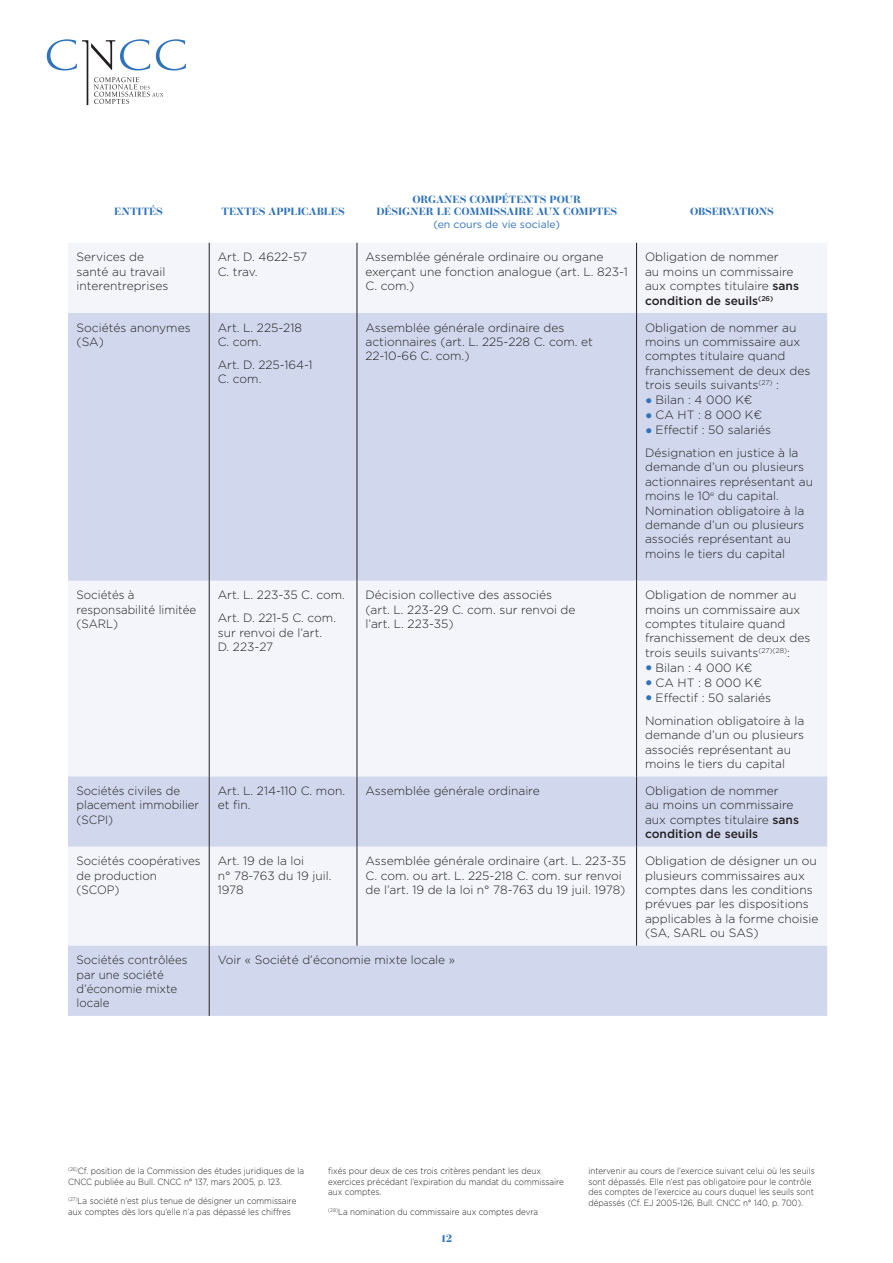
<style>
.page{position:relative;width:893px;height:1263px;background:#fff}
.page>*{position:absolute;margin:0;border:0;box-sizing:border-box;transform-origin:0 0}
.t1{font:300 12px/14.4px "Gotham HTF";color:#231f20}
.t2{font:300 12px/14.4px "Gotham HTF";color:#231f20;scale:.96 1}
.t3{font:700 10.5px/12.6px "Operetta 12";color:#3073ba;text-align:center}
.t4{font:10.5px "Gotham";color:#3073ba}
.t5{font:300 9px/10.8px "Gotham HTF";color:#231f20;scale:.9 1}
.s1{font-weight:500}
.s2{font-family:"Gotham";font-weight:900;font-size:15px;color:#3073ba}
.s3{font-family:"Gotham"}
</style>
<div class="page">
<div style="left:68px;top:243px;width:759px;height:70px;background:#f3f5fa"></div>
<svg style="left:68px;top:313px;width:759px;height:703px;fill:#d1d8ed"></svg>
<hr style="left:209px;top:313px;width:1px;height:268px;background:#231f20">
<hr style="left:357px;top:313px;width:1px;height:268px;background:#231f20">
<hr style="left:636px;top:313px;width:1px;height:268px;background:#231f20">
<hr style="left:209px;top:581px;width:1px;height:195px;background:#231f20">
<hr style="left:357px;top:581px;width:1px;height:195px;background:#231f20">
<hr style="left:636px;top:581px;width:1px;height:195px;background:#231f20">
<hr style="left:209px;top:776px;width:1px;height:71px;background:#231f20">
<hr style="left:357px;top:776px;width:1px;height:71px;background:#231f20">
<hr style="left:636px;top:776px;width:1px;height:71px;background:#231f20">
<hr style="left:209px;top:847px;width:1px;height:99px;background:#231f20">
<hr style="left:357px;top:847px;width:1px;height:99px;background:#231f20">
<hr style="left:636px;top:847px;width:1px;height:99px;background:#231f20">
<hr style="left:209px;top:946px;width:1px;height:70px;background:#231f20">
<hr style="left:209px;top:243px;width:1px;height:70px;background:#231f20">
<hr style="left:357px;top:243px;width:1px;height:70px;background:#231f20">
<hr style="left:636px;top:243px;width:1px;height:70px;background:#231f20">
<svg style="left:47px;top:39px;width:139px;height:66px"></svg>
<p class="t3" style="left:114px;top:205px;width:50px">ENTITÉS</p>
<p class="t3" style="left:222px;top:205px;width:125px">TEXTES APPLICABLES</p>
<p class="t3" style="left:376px;top:193px;width:242px">ORGANES COMPÉTENTS POUR<br>DÉSIGNER LE COMMISSAIRE AUX COMPTES</p>
<p class="t4" style="left:433px;top:217px;width:128px">(en cours de vie sociale)</p>
<p class="t3" style="left:690px;top:205px;width:85px">OBSERVATIONS</p>
<p class="t1" style="left:77px;top:250px;width:93px">Services de santé au travail interentreprises</p>
<p class="t1" style="left:218px;top:250px;width:91px">Art. D. 4622-57<br>C. trav.</p>
<p class="t1" style="left:365px;top:250px;width:264px">Assemblée générale ordinaire ou organe exerçant une fonction analogue (art. L. 823-1<br>C. com.)</p>
<p class="t1" style="left:645px;top:250px;width:155px">Obligation de nommer<br>au moins un commissaire aux comptes titulaire <span class="s1">sans condition de seuils</span><sup>(26)</sup></p>
<p class="t1" style="left:77px;top:320px;width:116px">Sociétés anonymes (SA)</p>
<p class="t1" style="left:218px;top:320px;width:86px">Art. L. 225-218<br>C. com.</p>
<p class="t1" style="left:218px;top:357px;width:96px">Art. D. 225-164-1<br>C. com.</p>
<p class="t1" style="left:365px;top:320px;width:229px">Assemblée générale ordinaire des actionnaires (art. L. 225-228 C. com. et<br>22-10-66 C. com.)</p>
<p class="t1" style="left:645px;top:320px;width:167px">Obligation de nommer au moins un commissaire aux comptes titulaire quand franchissement de deux des trois seuils suivants<sup>(27)</sup> :</p>
<p class="t1" style="left:645px;top:392px;width:109px"><span class="s2">•</span> Bilan : 4 000 K<span class="s3">€</span></p>
<p class="t1" style="left:645px;top:407px;width:119px"><span class="s2">•</span> CA HT : 8 000 K<span class="s3">€</span></p>
<p class="t1" style="left:645px;top:418px;width:155px;line-height:23px"><span class="s2">•</span> Effectif : 50 salariés<br>Désignation en justice à la</p>
<p class="t1" style="left:645px;top:460px;width:170px">demande d’un ou plusieurs actionnaires représentant au moins le 10<sup>e</sup> du capital.<br>Nomination obligatoire à la demande d’un ou plusieurs associés représentant au moins le tiers du capital</p>
<p class="t2" style="left:77px;top:588px;width:126px">Sociétés à responsabilité limitée (SARL)</p>
<p class="t1" style="left:218px;top:583px;width:129px;line-height:23px">Art. L. 223-35 C. com.<br>Art. D. 221-5 C. com.</p>
<p class="t1" style="left:218px;top:625px;width:106px">sur renvoi de l’art.<br>D. 223-27</p>
<p class="t1" style="left:365px;top:588px;width:212px">Décision collective des associés (art. L. 223-29 C. com. sur renvoi de l’art. L. 223-35)</p>
<p class="t1" style="left:645px;top:588px;width:167px">Obligation de nommer au moins un commissaire aux comptes titulaire quand franchissement de deux des trois seuils suivants<sup>(27)(28)</sup>:</p>
<p class="t1" style="left:645px;top:660px;width:109px"><span class="s2">•</span> Bilan : 4 000 K<span class="s3">€</span></p>
<p class="t1" style="left:645px;top:675px;width:119px"><span class="s2">•</span> CA HT : 8 000 K<span class="s3">€</span></p>
<p class="t1" style="left:645px;top:686px;width:161px;line-height:23px"><span class="s2">•</span> Effectif : 50 salariés<br>Nomination obligatoire à la</p>
<p class="t1" style="left:645px;top:727px;width:161px">demande d’un ou plusieurs associés représentant au moins le tiers du capital</p>
<p class="t2" style="left:77px;top:783px;width:129px">Sociétés civiles de placement immobilier (SCPI)</p>
<p class="t1" style="left:218px;top:783px;width:129px">Art. L. 214-110 C. mon. et fin.</p>
<p class="t1" style="left:365px;top:783px;width:176px">Assemblée générale ordinaire</p>
<p class="t1" style="left:645px;top:783px;width:155px">Obligation de nommer<br>au moins un commissaire aux comptes titulaire <span class="s1">sans condition de seuils</span></p>
<p class="t2" style="left:77px;top:853px;width:131px">Sociétés coopératives de production (SCOP)</p>
<p class="t1" style="left:218px;top:853px;width:115px">Art. 19 de la loi<br>n° 78-763 du 19 juil.<br>1978</p>
<p class="t1" style="left:365px;top:853px;width:262px">Assemblée générale ordinaire (art. L. 223-35<br>C. com. ou art. L. 225-218 C. com. sur renvoi de l’art. 19 de la loi n° 78-763 du 19 juil. 1978)</p>
<p class="t1" style="left:645px;top:853px;width:175px">Obligation de désigner un ou plusieurs commissaires aux comptes dans les conditions prévues par les dispositions applicables à la forme choisie (SA, SARL ou SAS)</p>
<p class="t2" style="left:77px;top:952px;width:117px">Sociétés contrôlées par une société d’économie mixte locale</p>
<p class="t1" style="left:218px;top:952px;width:239px">Voir « Société d’économie mixte locale »</p>
<p class="t5" style="left:68px;top:1165px;width:264px"><sup>(26)</sup>Cf. position de la Commission des études juridiques de la<br>CNCC publiée au Bull. CNCC n° 137, mars 2005, p. 123.</p>
<p class="t5" style="left:68px;top:1195px;width:255px"><sup>(27)</sup>La société n’est plus tenue de désigner un commissaire aux comptes dès lors qu’elle n’a pas dépassé les chiffres</p>
<p class="t5" style="left:328px;top:1165px;width:263px">fixés pour deux de ces trois critères pendant les deux exercices précédant l’expiration du mandat du commissaire aux comptes.</p>
<p class="t5" style="left:328px;top:1206px;width:235px"><sup>(28)</sup>La nomination du commissaire aux comptes devra</p>
<p class="t3" style="left:441px;top:1232px;width:12px">12</p>
<p class="t5" style="left:588px;top:1165px;width:253px">intervenir au cours de l’exercice suivant celui où les seuils sont dépassés. Elle n’est pas obligatoire pour le contrôle des comptes de l’exercice au cours duquel les seuils sont dépassés (Cf. EJ 2005-126, Bull. CNCC n° 140, p. 700).</p>
</div>
